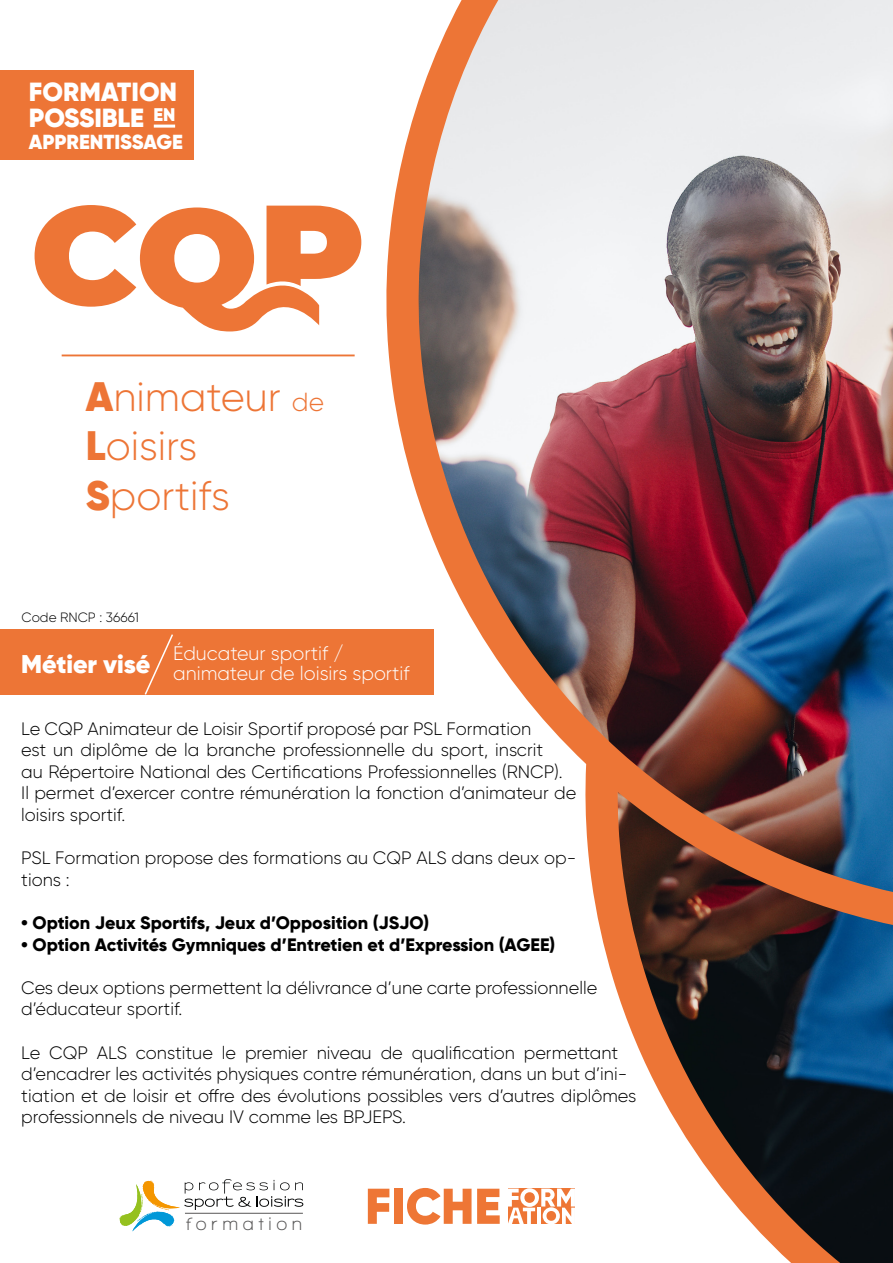
<style>
.page{position:relative;width:893px;height:1263px;background:#fff}
.page>*{position:absolute;margin:0;border:0;box-sizing:border-box;transform-origin:0 0}
.t1{font:300 40.95px/49.2px "Gilroy";color:#ed7536}
.t2{font:900 26.1px/26.8px "Gilroy";color:#fff}
.t3{font:900 25.5px "Gilroy";color:#fff}
.t4{font:900 20.25px "Gilroy";color:#fff}
.t5{font:300 19.5px/20.2px "Gilroy";color:#fff}
.t6{font:700 18.6px "Walkway";letter-spacing:.28em;color:#585757}
.t7{font:900 18.15px "Gilroy";color:#fff}
.t8{font:300 18px/21.6px "Gilroy";color:#000}
.t9{font:800 18px "Gilroy";color:#000}
.t10{font:300 13.5px "Gilroy";color:#000}
.s1{font-weight:900}
.s2{font-size:26.1px}
</style>
<div class="page">
<svg style="left:35px;top:205px;width:326px;height:126px"></svg>
<img style="left:378px;top:0;width:515px;height:1263px">
<svg style="left:119px;top:1179px;width:184px;height:52px"></svg>
<hr style="left:185px;top:1213px;width:118px;height:1px;background:#585757">
<hr style="left:62px;top:354px;width:293px;height:2px;background:#ed7536">
<svg style="left:368px;top:1189px;width:21px;height:35px"></svg>
<div style="left:394px;top:1189px;width:9px;height:35px;background:#ee7635"></div>
<svg style="left:407px;top:1188px;width:93px;height:36px"></svg>
<svg style="left:508px;top:1188px;width:67px;height:36px"></svg>
<div style="left:0;top:70px;width:193px;height:90px;background:#ed7536"></div>
<hr style="left:154px;top:125px;width:21px;height:3px;background:#fff">
<div style="left:0;top:630px;width:434px;height:65px;background:#ed7536"></div>
<svg style="left:144px;top:634px;width:29px;height:61px"></svg>
<h2 class="t2" style="left:29px;top:78px;width:150px">FORMATION<br>POSSIBLE</h2>
<p class="t4" style="left:29px;top:129px;width:156px">APPRENTISSAGE</p>
<p class="t7" style="left:154px;top:103px;width:24px">EN</p>
<h1 class="t1" style="left:86px;top:372px;width:240px"><span class="s1">A</span>nimateur <span class="s2">de<br></span><span class="s1">L</span>oisirs<br><span class="s1">S</span>portifs</h1>
<p class="t10" style="left:22px;top:609px;width:119px">Code RNCP : 36661</p>
<h3 class="t3" style="left:21px;top:647px;width:131px">Métier visé</h3>
<p class="t5" style="left:173px;top:643px;width:238px">Éducateur sportif / animateur de loisirs sportif</p>
<p class="t8" style="left:21px;top:717px;width:557px">Le CQP Animateur de Loisir Sportif proposé par PSL Formation<br>est un diplôme de la branche professionnelle du sport, inscrit<br>au Répertoire National des Certifications Professionnelles (RNCP).<br>Il permet d’exercer contre rémunération la fonction d’animateur de loisirs sportif.</p>
<p class="t8" style="left:21px;top:847px;width:556px">PSL Formation propose des formations au CQP ALS dans deux op&shy;tions :</p>
<p class="t9" style="left:21px;top:911px;width:410px">• Option Jeux Sportifs, Jeux d’Opposition (JSJO)</p>
<p class="t9" style="left:21px;top:933px;width:536px">• Option Activités Gymniques d’Entretien et d’Expression (AGEE)</p>
<p class="t8" style="left:21px;top:976px;width:577px">Ces deux options permettent la délivrance d’une carte professionnelle d’éducateur sportif.</p>
<p class="t8" style="left:21px;top:1041px;width:617px">Le CQP ALS constitue le premier niveau de qualification permettant d’encadrer les activités physiques contre rémunération, dans un but d’ini&shy;tiation et de loisir et offre des évolutions possibles vers d’autres diplômes professionnels de niveau IV comme les BPJEPS.</p>
<p class="t6" style="left:186px;top:1213px;width:117px">formation</p>
</div>
